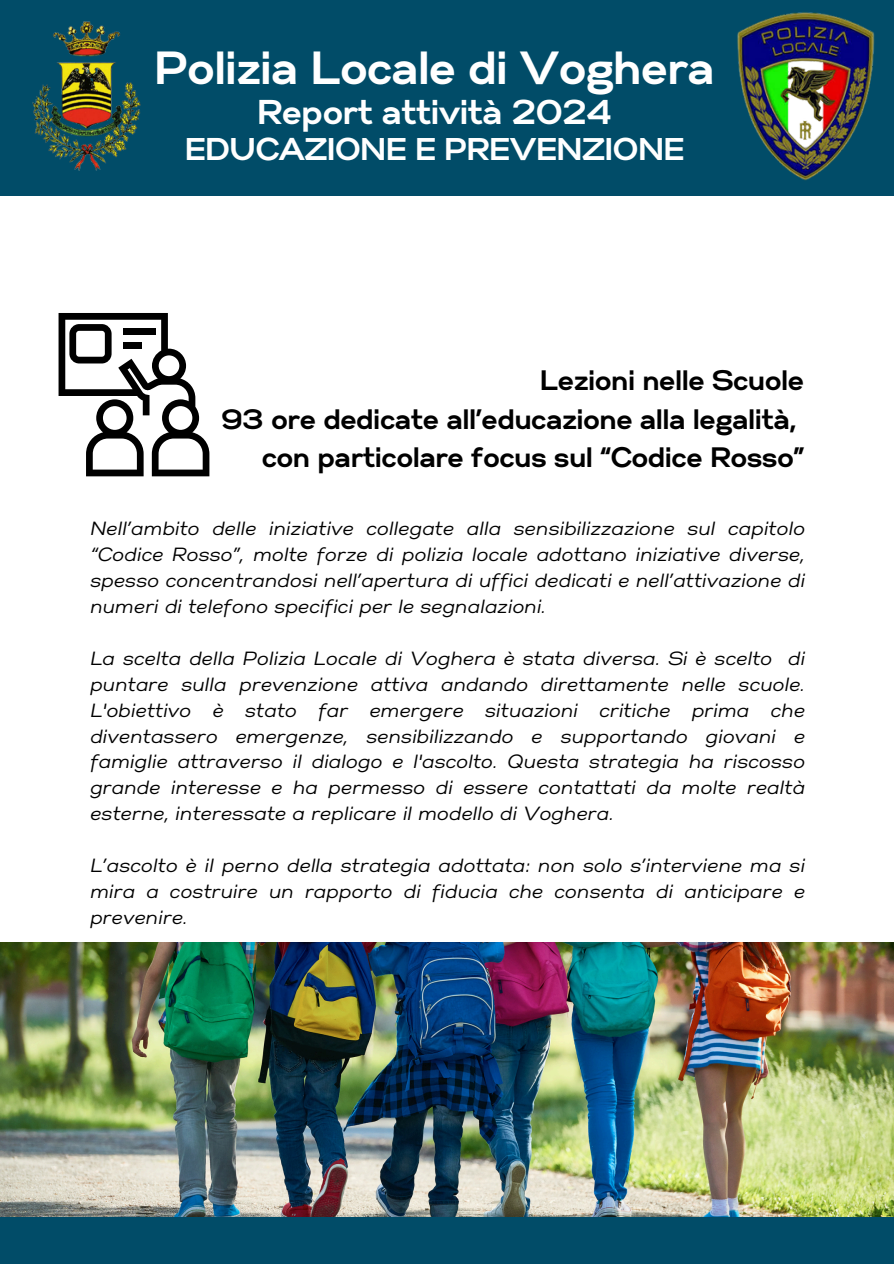
<style>
.page{position:relative;width:894px;height:1264px;background:#fff}
.page>*{position:absolute;margin:0;border:0;box-sizing:border-box;transform-origin:0 0}
.t1{font:700 46.35px "Gabriel Sans";color:#fff}
.t2{font:700 34.35px "Gabriel Sans";color:#fff}
.t3{font:700 31.35px "Gabriel Sans";color:#fff}
.t4{font:700 28.05px/38.2px "Gabriel Sans";color:#000;text-align:right}
.t5{font:italic 19.05px/25.8px "Gabriel Sans";color:#000;text-align:justify}
</style>
<div class="page">
<div style="left:0;top:0;width:893px;height:196px;background:#014c68"></div>
<img style="left:32px;top:21px;width:109px;height:150px">
<img style="left:737px;top:12px;width:138px;height:169px">
<svg style="left:58px;top:313px;width:151px;height:163px"></svg>
<div style="left:123px;top:328px;width:32px;height:7px;background:#000"></div>
<div style="left:123px;top:342px;width:19px;height:6px;background:#000"></div>
<img style="left:0;top:942px;width:893px;height:274px">
<div style="left:0;top:1216px;width:893px;height:47px;background:#014c68"></div>
<p class="t1" style="left:155px;top:48px;width:561px">Polizia Locale di Voghera</p>
<p class="t2" style="left:258px;top:97px;width:356px">Report attività 2024</p>
<p class="t3" style="left:185px;top:135px;width:500px">EDUCAZIONE E PREVENZIONE</p>
<p class="t4" style="left:222px;top:363px;width:584px">Lezioni nelle Scuole<br>93 ore dedicate all’educazione alla legalità, con particolare focus sul “Codice Rosso”</p>
<h1 class="t5" style="left:89px;top:517px;width:716px">Nell’ambito delle iniziative collegate alla sensibilizzazione sul capitolo “Codice Rosso”, molte forze di polizia locale adottano iniziative diverse, spesso concentrandosi nell’apertura di uffici dedicati e nell’attivazione di numeri di telefono specifici per le segnalazioni.</h1>
<p class="t5" style="left:89px;top:646px;width:716px">La scelta della Polizia Locale di Voghera è stata diversa. Si è scelto di puntare sulla prevenzione attiva andando direttamente nelle scuole.<br>L'obiettivo è stato far emergere situazioni critiche prima che diventassero emergenze, sensibilizzando e supportando giovani e famiglie attraverso il dialogo e l'ascolto. Questa strategia ha riscosso grande interesse e ha permesso di essere contattati da molte realtà esterne, interessate a replicare il modello di Voghera.</p>
<h2 class="t5" style="left:89px;top:853px;width:716px">L’ascolto è il perno della strategia adottata: non solo s’interviene ma si mira a costruire un rapporto di fiducia che consenta di anticipare e prevenire.</h2>
</div>
